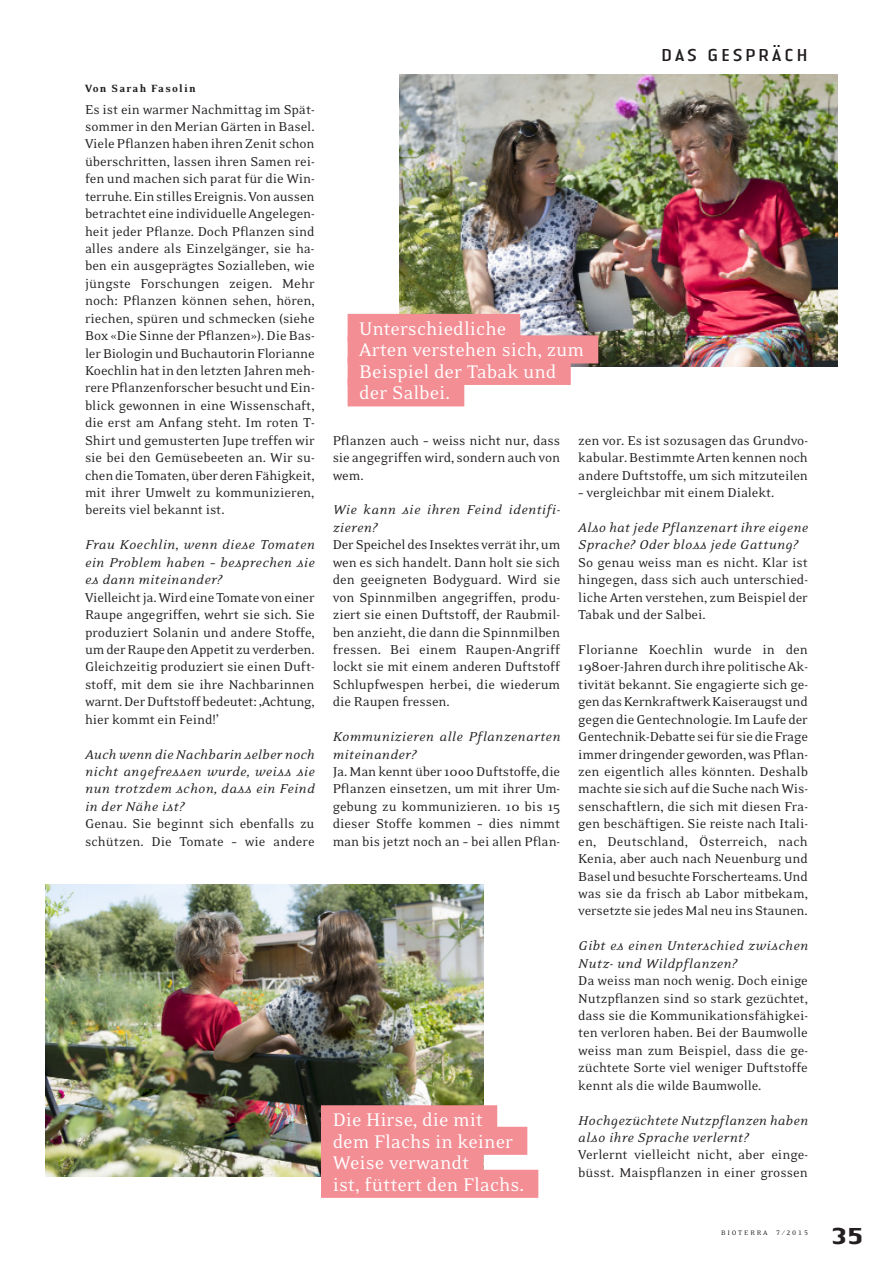
<style>
.page{position:relative;width:893px;height:1263px;background:#fff}
.page>*{position:absolute;margin:0;border:0;box-sizing:border-box;transform-origin:0 0}
.t1{font:700 24px "LT Authentic Small Serif";color:#231f20}
.Titel_31{font:21px "Eidetic Neo";color:#fff}
.Normal_Bioterra_oE{font:18px "LT Authentic Sans";letter-spacing:.1em;color:#231f20}
.Normal_Bioterra_oE-2{font:14.7px/17.4px "Eidetic Neo";letter-spacing:-.005em;color:#231f20;text-align:justify}
.Interview{font:italic 14.7px/17.4px "Eidetic Neo";letter-spacing:.03em;color:#231f20}
.Autor{font:900 12px "Eidetic Neo";letter-spacing:.1em;color:#231f20}
.t2{font:7.5px "Eidetic Neo";letter-spacing:.24em;color:#231f20}
.s1{font-family:"Eidetic Neo Fractions"}
</style>
<div class="page">
<img style="left:45px;top:885px;width:438px;height:291px">
<img style="left:400px;top:74px;width:438px;height:293px">
<hr style="left:0;top:854px;width:1px;height:51px;background:#f27281">
<div style="left:348px;top:314px;width:172px;height:28px;background:#f48e95"></div>
<div style="left:348px;top:335px;width:250px;height:28px;background:#f48e95"></div>
<div style="left:348px;top:357px;width:223px;height:28px;background:#f48e95"></div>
<div style="left:348px;top:378px;width:116px;height:28px;background:#f48e95"></div>
<div style="left:321px;top:1105px;width:176px;height:28px;background:#f48e95"></div>
<div style="left:321px;top:1127px;width:206px;height:28px;background:#f48e95"></div>
<div style="left:321px;top:1148px;width:162px;height:28px;background:#f48e95"></div>
<div style="left:321px;top:1170px;width:217px;height:28px;background:#f48e95"></div>
<p class="Autor" style="left:85px;top:82px;width:112px">Von Sarah Fasolin</p>
<p class="Normal_Bioterra_oE-2" style="left:85px;top:101px;width:231px">Es ist ein warmer Nachmittag im Spät&shy;sommer in den Merian Gärten in Basel.<br>Viele Pflanzen haben ihren Zenit schon überschritten, lassen ihren Samen rei&shy;fen und machen sich parat für die Win&shy;terruhe. Ein stilles Ereignis. Von aussen betrachtet eine individuelle Angelegen&shy;heit jeder Pflanze. Doch Pflanzen sind alles andere als Einzelgänger, sie ha&shy;ben ein ausgeprägtes Sozialleben, wie jüngste Forschungen zeigen. Mehr noch: Pflanzen können sehen, hören, riechen, spüren und schmecken (siehe Box «Die Sinne der Pflanzen»). Die Bas&shy;ler Biologin und Buchautorin Florianne Koechlin hat in den letzten Jahren meh&shy;rere Pflanzenforscher besucht und Ein&shy;blick gewonnen in eine Wissenschaft, die erst am Anfang steht. Im roten T-Shirt und gemusterten Jupe treffen wir sie bei den Gemüsebeeten an. Wir su&shy;chen die Tomaten, über deren Fähigkeit, mit ihrer Umwelt zu kommunizieren, bereits viel bekannt ist.</p>
<p class="Interview" style="left:85px;top:536px;width:231px;text-align:justify">Frau Koechlin, wenn diese Tomaten ein Problem haben – besprechen sie es dann miteinander?</p>
<p class="Normal_Bioterra_oE-2" style="left:85px;top:589px;width:231px">Vielleicht ja. Wird eine Tomate von einer Raupe angegriffen, wehrt sie sich. Sie produziert Solanin und andere Stoffe, um der Raupe den Appetit zu verderben.<br>Gleichzeitig produziert sie einen Duft&shy;stoff, mit dem sie ihre Nachbarinnen warnt. Der Duftstoff bedeutet: ‚Achtung, hier kommt ein Feind!’</p>
<p class="Interview" style="left:85px;top:746px;width:231px;text-align:justify">Auch wenn die Nachbarin selber noch nicht angefressen wurde, weiss sie nun trotzdem schon, dass ein Feind in der Nähe ist?</p>
<p class="Normal_Bioterra_oE-2" style="left:85px;top:815px;width:231px">Genau. Sie beginnt sich ebenfalls zu schützen. Die Tomate – wie andere</p>
<p class="Normal_Bioterra_oE" style="left:661px;top:44px;width:149px">DAS GESPRÄCH</p>
<p class="Titel_31" style="left:359px;top:318px;width:148px">Unterschiedliche</p>
<p class="Titel_31" style="left:359px;top:340px;width:226px">Arten verstehen sich, zum</p>
<p class="Titel_31" style="left:359px;top:361px;width:199px">Beispiel der Tabak und</p>
<p class="Titel_31" style="left:359px;top:383px;width:92px">der Salbei.</p>
<p class="Normal_Bioterra_oE-2" style="left:333px;top:432px;width:229px">Pflanzen auch – weiss nicht nur, dass sie angegriffen wird, sondern auch von wem.</p>
<p class="Interview" style="left:333px;top:502px;width:229px">Wie kann sie ihren Feind identifi&shy;zieren?</p>
<p class="Normal_Bioterra_oE-2" style="left:333px;top:537px;width:229px">Der Speichel des Insektes verrät ihr, um wen es sich handelt. Dann holt sie sich den geeigneten Bodyguard. Wird sie von Spinnmilben angegriffen, produ&shy;ziert sie einen Duftstoff, der Raubmil&shy;ben anzieht, die dann die Spinnmilben fressen. Bei einem Raupen-Angriff lockt sie mit einem anderen Duftstoff Schlupfwespen herbei, die wiederum die Raupen fressen.</p>
<p class="Interview" style="left:333px;top:728px;width:229px">Kommunizieren alle Pflanzenarten miteinander?</p>
<p class="Normal_Bioterra_oE-2" style="left:333px;top:763px;width:229px">Ja. Man kennt über 1000 Duftstoffe, die Pflanzen einsetzen, um mit ihrer Um&shy;gebung zu kommunizieren. 10 bis 15 dieser Stoffe kommen – dies nimmt man bis jetzt noch an – bei allen Pflan-</p>
<p class="Titel_31" style="left:333px;top:1109px;width:152px">Die Hirse, die mit</p>
<p class="Titel_31" style="left:333px;top:1131px;width:182px">dem Flachs in keiner</p>
<p class="Titel_31" style="left:333px;top:1152px;width:138px">Weise verwandt</p>
<p class="Titel_31" style="left:333px;top:1174px;width:193px">ist, füttert den Flachs.</p>
<p class="Normal_Bioterra_oE-2" style="left:578px;top:432px;width:231px">zen vor. Es ist sozusagen das Grundvo&shy;kabular. Bestimmte Arten kennen noch andere Duftstoffe, um sich mitzuteilen</p>
<p class="Normal_Bioterra_oE-2" style="left:578px;top:484px;width:198px">– vergleichbar mit einem Dialekt.</p>
<p class="Interview" style="left:578px;top:519px;width:231px">Also hat jede Pflanzenart ihre eigene<br>Sprache? Oder bloss jede Gattung?</p>
<p class="Normal_Bioterra_oE-2" style="left:578px;top:554px;width:231px">So genau weiss man es nicht. Klar ist hingegen, dass sich auch unterschied&shy;liche Arten verstehen, zum Beispiel der Tabak und der Salbei.</p>
<p class="Normal_Bioterra_oE-2" style="left:578px;top:641px;width:231px">Florianne Koechlin wurde in den 1980er-Jahren durch ihre politische Ak&shy;tivität bekannt. Sie engagierte sich ge&shy;gen das Kernkraftwerk Kaiseraugst und gegen die Gentechnologie. Im Laufe der Gentechnik-Debatte sei für sie die Frage immer dringender geworden, was Pflan&shy;zen eigentlich alles könnten. Deshalb machte sie sich auf die Suche nach Wis&shy;senschaftlern, die sich mit diesen Fra&shy;gen beschäftigen. Sie reiste nach Itali&shy;en, Deutschland, Österreich, nach Kenia, aber auch nach Neuenburg und Basel und besuchte Forscherteams. Und was sie da frisch ab Labor mitbekam, versetzte sie jedes Mal neu ins Staunen.</p>
<p class="Interview" style="left:578px;top:937px;width:231px">Gibt es einen Unterschied zwischen<br>Nutz- und Wildpflanzen?</p>
<p class="Normal_Bioterra_oE-2" style="left:578px;top:972px;width:231px">Da weiss man noch wenig. Doch einige Nutzpflanzen sind so stark gezüchtet, dass sie die Kommunikationsfähigkei&shy;ten verloren haben. Bei der Baumwolle weiss man zum Beispiel, dass die ge&shy;züchtete Sorte viel weniger Duftstoffe kennt als die wilde Baumwolle.</p>
<p class="Interview" style="left:578px;top:1112px;width:231px">Hochgezüchtete Nutzpflanzen haben also ihre Sprache verlernt?</p>
<p class="Normal_Bioterra_oE-2" style="left:578px;top:1147px;width:231px">Verlernt vielleicht nicht, aber einge&shy;büsst. Maispflanzen in einer grossen</p>
<p class="t2" style="left:721px;top:1229px;width:88px">BIOTERRA <span class="s1">7 / 2015</span></p>
<p class="t1" style="left:831px;top:1221px;width:33px">35</p>
</div>
